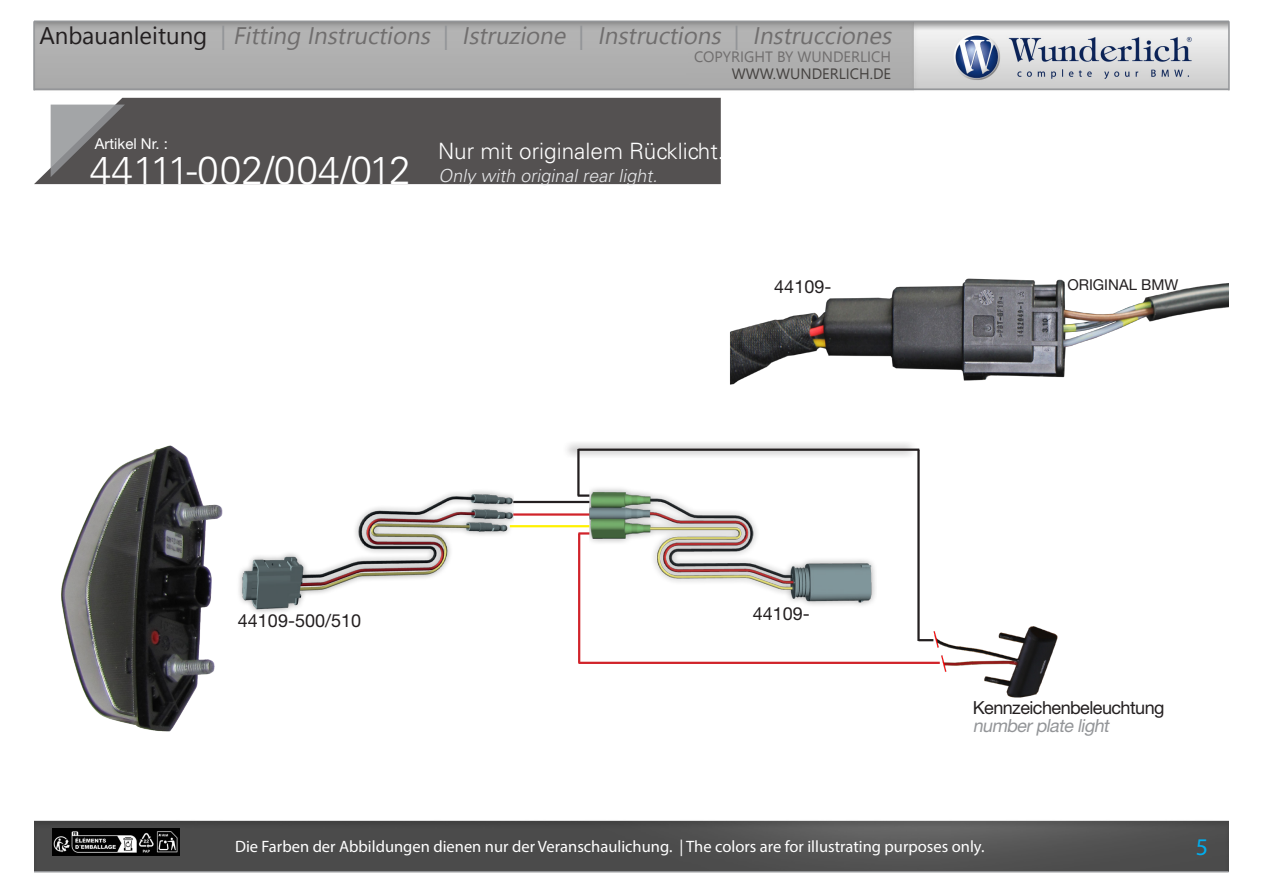
<style>
.page{position:relative;width:1263px;height:893px;background:#fff}
.page>*{position:absolute;margin:0;border:0;box-sizing:border-box;transform-origin:0 0}
.t1{font:300 39px "Univers LT Std";color:#fff}
.t2{font:italic 24px "Nirmala UI";color:#706e6e}
.t3{font:24px "Myriad Pro";color:#00aeef}
.t4{font:300 22.5px "Univers LT Std";color:#fff}
.t5{font:18px "Helvetica Neue LT Std";letter-spacing:-.03em;color:#231f20}
.t6{font:italic 300 18px "Univers LT Std";color:#e6e7e9}
.t7{font:italic 18px "Helvetica Neue LT Std";color:#939598}
.t8{font:18px "Helvetica Neue LT Std";color:#231f20}
.t9{font:16.5px "Myriad Pro";color:#fff}
.t10{font:15px "Nirmala UI";color:#706e6e}
.t11{font:15px "Nirmala UI";color:#454240}
.t12{font:15px "Helvetica Neue LT Std";color:#231f20}
.t13{font:15px "Helvetica Neue LT Std";color:#fff}
.s1{font-style:normal;color:#231f20}
.s2{font-style:normal;color:#939598}
</style>
<div class="page">
<img style="left:34px;top:22px;width:1195px;height:850px">
<hr style="left:34px;top:871px;width:1194px;height:1px;background:#939598">
<hr style="left:34px;top:88px;width:1195px;height:2px;background:#939598">
<hr style="left:1228px;top:21px;width:2px;height:69px;background:#939598">
<hr style="left:33px;top:21px;width:2px;height:69px;background:#939598">
<hr style="left:34px;top:21px;width:1195px;height:1px;background:#939598">
<img style="left:674px;top:222px;width:555px;height:237px">
<div style="left:34px;top:98px;width:687px;height:86px;background:#545151"></div>
<svg style="left:51px;top:105px;width:74px;height:72px;background:#777778"></svg>
<img style="left:589px;top:478px;width:287px;height:137px">
<img style="left:231px;top:478px;width:282px;height:142px">
<img style="left:51px;top:439px;width:180px;height:309px">
<img style="left:923px;top:589px;width:160px;height:148px">
<hr style="left:513px;top:513px;width:76px;height:3px;background:#d1232a">
<hr style="left:513px;top:501px;width:76px;height:2px;background:#231f20">
<hr style="left:510px;top:525px;width:79px;height:2px;background:#fff101">
<hr style="left:578px;top:662px;width:362px;height:2px;background:#d1232a">
<hr style="left:578px;top:533px;width:2px;height:130px;background:#d1232a">
<svg style="left:578px;top:532px;width:11px;height:3px"></svg>
<svg style="left:920px;top:639px;width:13px;height:2px"></svg>
<hr style="left:917px;top:450px;width:3px;height:191px;background:#231f20">
<div style="left:562px;top:440px;width:356px;height:19px;background:#231f20;opacity:.75"></div>
<hr style="left:578px;top:449px;width:341px;height:2px;background:#231f20">
<hr style="left:577px;top:449px;width:2px;height:47px;background:#231f20">
<svg style="left:578px;top:494px;width:11px;height:3px"></svg>
<img style="left:52px;top:829px;width:128px;height:27px">
<p class="t2" style="left:39px;top:16px;width:860px"><span class="s1">A n b a u a n l e i t u n g</span> <span class="s2">|</span> Fitting Instructions <span class="s2">|</span> Istruzione <span class="s2">|</span> Instructions <span class="s2">|</span> Instrucciones</p>
<p class="t11" style="left:732px;top:62px;width:161px">WWW.WUNDERLICH.DE</p>
<p class="t10" style="left:694px;top:45px;width:199px">COPYRIGHT BY WUNDERLICH</p>
<p class="t13" style="left:95px;top:135px;width:75px">Artikel Nr. :</p>
<p class="t1" style="left:90px;top:147px;width:322px">44111-002/004/012</p>
<p class="t4" style="left:438px;top:137px;width:288px">Nur mit originalem Rücklicht.</p>
<p class="t6" style="left:438px;top:165px;width:224px">Only with original rear light.</p>
<p class="t5" style="left:774px;top:275px;width:59px">44109-</p>
<p class="t8" style="left:238px;top:610px;width:125px">44109-500/510</p>
<p class="t5" style="left:753px;top:603px;width:59px">44109-</p>
<p class="t12" style="left:1067px;top:276px;width:113px">ORIGINAL BMW</p>
<p class="t5" style="left:973px;top:696px;width:193px">Kennzeichenbeleuchtung</p>
<p class="t7" style="left:973px;top:714px;width:141px">numberplate light</p>
<p class="t9" style="left:235px;top:837px;width:751px">Die Farben der Abbildungen dienen nur der Veranschaulichung. | The colors are for illustrating purposes only.</p>
<p class="t3" style="left:1196px;top:832px;width:14px">5</p>
</div>
